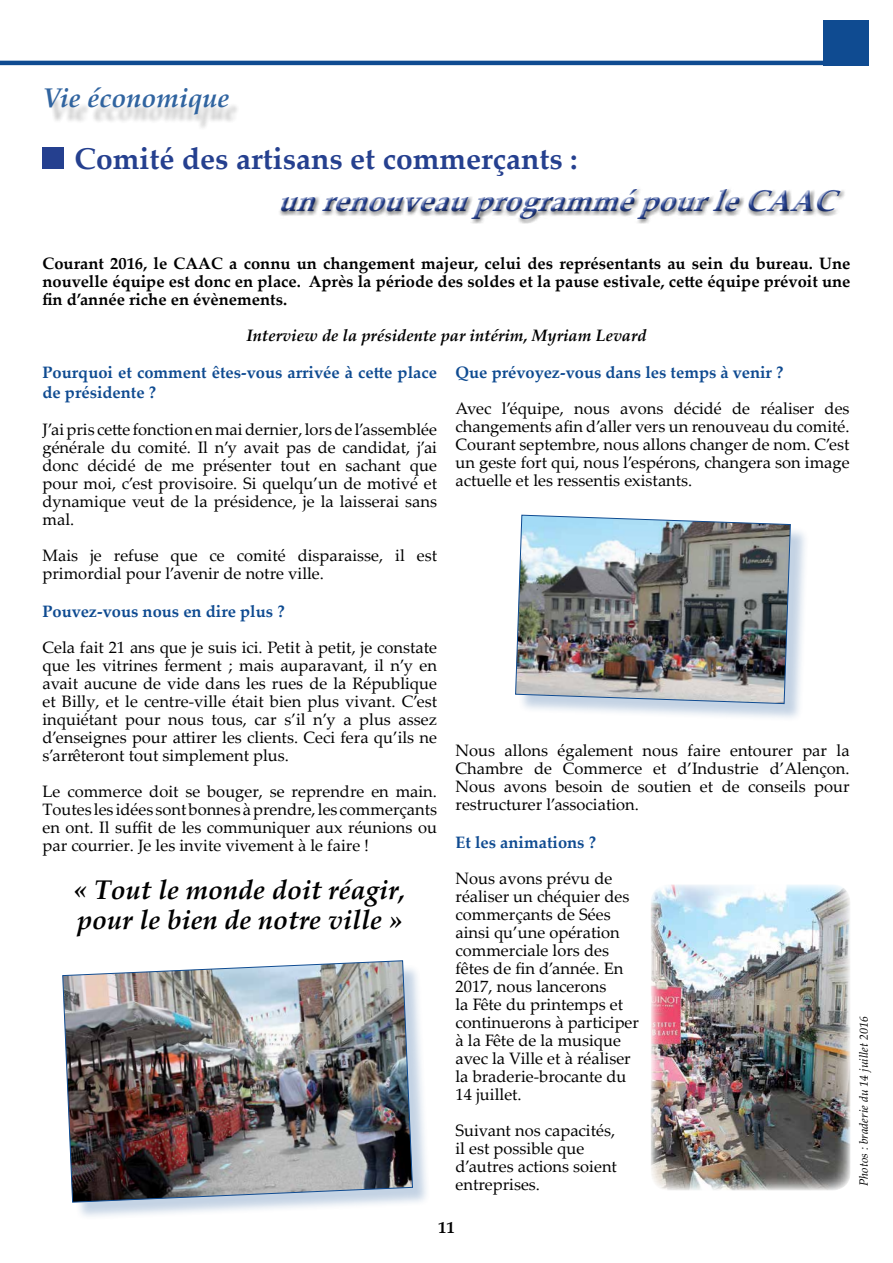
<style>
.page{position:relative;width:893px;height:1263px;background:#fff}
.page>*{position:absolute;margin:0;border:0;box-sizing:border-box;transform-origin:0 0}
.t1{font:700 30px "Palatino Linotype";color:#25408f}
.t2{font:italic 700 30px "Palatino Linotype";color:#25408f}
.t3{font:italic 700 27px/30px "Palatino Linotype";color:#000}
.t4{font:italic 700 27px "Palatino Linotype";color:#0f4b91}
.t5{font:16.5px/18px "Palatino Linotype";color:#000;text-align:justify}
.t6{font:700 16.5px/18px "Palatino Linotype";color:#000;text-align:justify}
.t7{font:700 16.5px/19.8px "Palatino Linotype";color:#0f4b91}
.t8{font:italic 700 16.5px "Palatino Linotype";color:#000}
.t9{font:italic 12px "Palatino Linotype";color:#000}
</style>
<div class="page">
<div style="left:824px;top:20px;width:45px;height:45px;background:#0f4b91"></div>
<hr style="left:0;top:61px;width:825px;height:4px;background:#0f4b91">
<div style="left:48px;top:95px;width:193px;height:37px;background:#000;opacity:.3"></div>
<div style="left:43px;top:148px;width:21px;height:21px;background:#25408f"></div>
<div style="left:277px;top:186px;width:569px;height:38px;background:#000;opacity:.75"></div>
<img style="left:651px;top:884px;width:199px;height:307px">
<div style="left:65px;top:963px;width:366px;height:258px;background:#0f4b91;opacity:.25"></div>
<img style="left:62px;top:960px;width:351px;height:242px">
<div style="left:518px;top:518px;width:291px;height:204px;background:#0f4b91;opacity:.25"></div>
<img style="left:515px;top:515px;width:276px;height:189px">
<h2 class="t4" style="left:43px;top:79px;width:189px">Vie économique</h2>
<h1 class="t1" style="left:74px;top:137px;width:505px">Comité des artisans et commerçants :</h1>
<h1 class="t2" style="left:277px;top:180px;width:573px">unrenouveauprogrammépourleCAAC</h1>
<p class="t6" style="left:43px;top:253px;width:809px">Courant 2016, le CAAC a connu un changement majeur, celui des représentants au sein du bureau. Une nouvelle équipe est donc en place. Après la période des soldes et la pause estivale, cette équipe prévoit une fin d’année riche en évènements.</p>
<p class="t8" style="left:246px;top:323px;width:402px">Interview de la présidente par intérim, Myriam Levard</p>
<p class="t7" style="left:43px;top:362px;width:396px">Pourquoi et comment êtes-vous arrivée à cette place de présidente ?</p>
<p class="t5" style="left:43px;top:420px;width:396px">J’ai pris cette fonction en mai dernier, lors de l’assemblée générale du comité. Il n’y avait pas de candidat, j’ai donc décidé de me présenter tout en sachant que pour moi, c’est provisoire. Si quelqu’un de motivé et dynamique veut de la présidence, je la laisserai sans mal.</p>
<p class="t5" style="left:43px;top:546px;width:396px">Mais je refuse que ce comité disparaisse, il est primordial pour l’avenir de notre ville.</p>
<p class="t7" style="left:43px;top:601px;width:244px">Pouvez-vous nous en dire plus ?</p>
<p class="t5" style="left:43px;top:638px;width:396px">Cela fait 21 ans que je suis ici. Petit à petit, je constate que les vitrines ferment ; mais auparavant, il n’y en avait aucune de vide dans les rues de la République et Billy, et le centre-ville était bien plus vivant. C’est inquiétant pour nous tous, car s’il n’y a plus assez d’enseignes pour attirer les clients. Ceci fera qu’ils ne s’arrêteront tout simplement plus.</p>
<p class="t5" style="left:43px;top:782px;width:396px">Le commerce doit se bouger, se reprendre en main.<br>Toutes les idées sont bonnes à prendre, les commerçants en ont. Il suffit de les communiquer aux réunions ou par courrier. Je les invite vivement à le faire !</p>
<h2 class="t3" style="left:74px;top:874px;width:333px">« Tout le monde doit réagir, pour le bien de notre ville »</h2>
<p class="t7" style="left:455px;top:362px;width:330px">Que prévoyez-vous dans les temps à venir ?</p>
<p class="t5" style="left:455px;top:398px;width:396px">Avec l’équipe, nous avons décidé de réaliser des changements afin d’aller vers un renouveau du comité.<br>Courant septembre, nous allons changer de nom. C’est un geste fort qui, nous l’espérons, changera son image actuelle et les ressentis existants.</p>
<p class="t5" style="left:455px;top:741px;width:396px">Nous allons également nous faire entourer par la Chambre de Commerce et d’Industrie d’Alençon.<br>Nous avons besoin de soutien et de conseils pour restructurer l’association.</p>
<p class="t7" style="left:455px;top:831px;width:142px">Et les animations ?</p>
<p class="t5" style="left:455px;top:868px;width:185px;text-align:left">Nous avons prévu de réaliser un chéquier des commerçants de Sées ainsi qu’une opération commerciale lors des fêtes de fin d’année. En<br>2017, nous lancerons<br>la Fête du printemps et continuerons à participer à la Fête de la musique avec la Ville et à réaliser la braderie-brocante du<br>14 juillet.</p>
<p class="t5" style="left:455px;top:1120px;width:163px;text-align:left">Suivant nos capacités, il est possible que d’autres actions soient entreprises.</p>
<p class="t9" style="left:855px;top:1186px;width:171px;rotate:-90deg">Photos : braderie du 14 juillet 2016</p>
<p class="t6" style="left:438px;top:1217px;width:18px">11</p>
</div>
